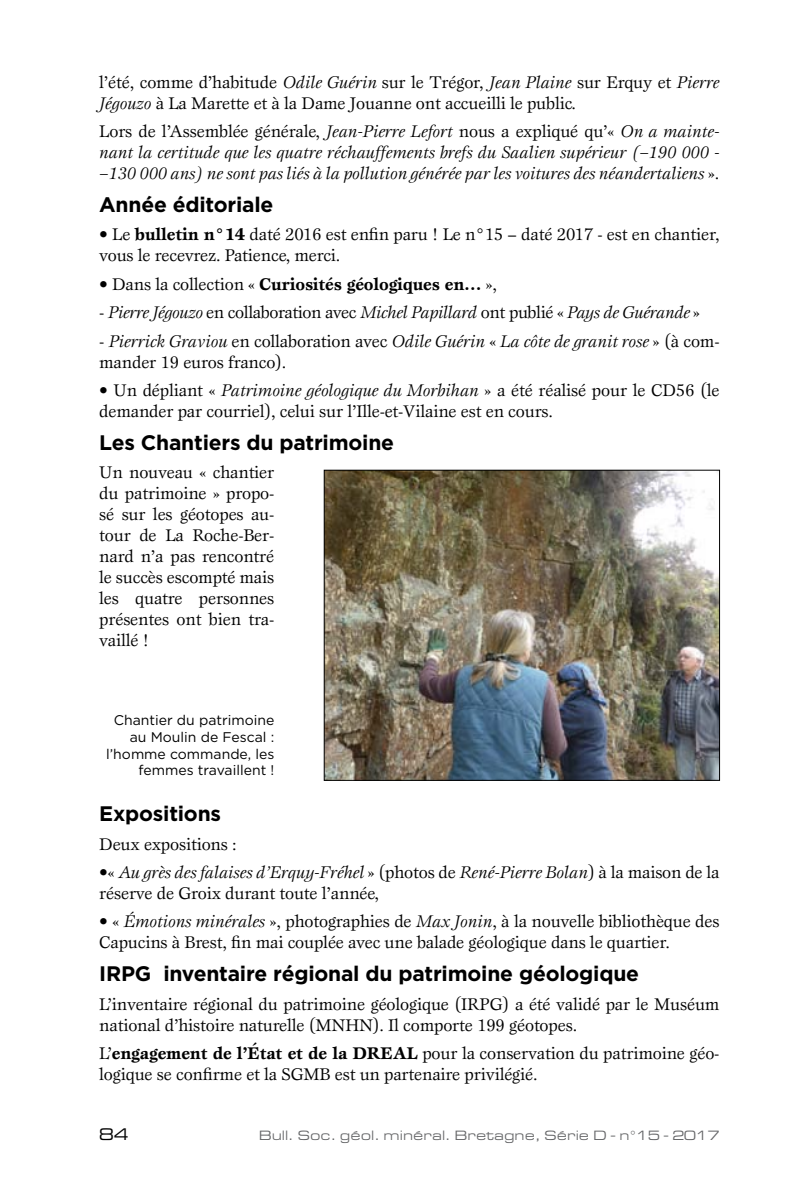
<style>
.page{position:relative;width:794px;height:1191px;background:#fff}
.page>*{position:absolute;margin:0;border:0;box-sizing:border-box;transform-origin:0 0}
.t1{font:700 21px "Gotham";letter-spacing:-.01em;color:#000}
.t2{font:17.5px/21px "Esprit";letter-spacing:-.01em;color:#000}
.t3{font:italic 17.5px/21px "Esprit";letter-spacing:-.01em;color:#000;text-align:justify}
.t4{font:700 17.5px "Esprit";letter-spacing:-.01em;color:#000}
.t5{font:17.5px "Eurostile Extended Roman DTC";color:#000}
.t6{font:14px/16.8px "Gotham";color:#000;text-align:right}
.t7{font:14px "Eurostile Extended Roman DTC";color:#646567}
.s1{font-style:italic}
.s2{font-style:normal}
.s3{font-weight:700}
.s4{font-weight:400}
</style>
<div class="page">
<img style="left:326px;top:472px;width:392px;height:306px">
<div style="left:324px;top:470px;width:396px;height:310px;border:1px solid #000"></div>
<p class="t2" style="left:99px;top:71px;width:622px">l’été, comme d’habitude <span class="s1">Odile Guérin</span> sur le Trégor, <span class="s1">Jean Plaine</span> sur Erquy et <span class="s1">Pierre<br>Jégouzo</span> à La Marette et à la Dame Jouanne ont accueilli le public.</p>
<p class="t3" style="left:99px;top:121px;width:622px"><span class="s2">Lors de l’Assemblée générale,</span> Jean-Pierre Lefort <span class="s2">nous a expliqué qu’«</span> On a mainte&shy;nant la certitude que les quatre réchauffements brefs du Saalien supérieur (–190 000 - –130 000 ans) ne sont pas liés à la pollution générée par les voitures des néandertaliens <span class="s2">».</span></p>
<p class="t1" style="left:99px;top:192px;width:176px">Année éditoriale</p>
<p class="t2" style="left:99px;top:223px;width:622px">• Le <span class="s3">bulletin n°14</span> daté 2016 est enfin paru ! Le n°15 – daté 2017 - est en chantier, vous le recevrez. Patience, merci.</p>
<p class="t4" style="left:99px;top:273px;width:399px"><span class="s4">• Dans la collection «</span> Curiosités géologiques en… <span class="s4">»,</span></p>
<p class="t3" style="left:99px;top:302px;width:602px"><span class="s2">-</span> Pierre Jégouzo <span class="s2">en collaboration avec</span> Michel Papillard <span class="s2">ont publié «</span> Pays de Guérande <span class="s2">»</span></p>
<p class="t2" style="left:99px;top:330px;width:622px">- <span class="s1">Pierrick Graviou</span> en collaboration avec <span class="s1">Odile Guérin</span> « <span class="s1">La côte de granit rose</span> » (à com&shy;mander 19 euros franco).</p>
<p class="t2" style="left:99px;top:379px;width:622px">• Un dépliant « <span class="s1">Patrimoine géologique du Morbihan</span> » a été réalisé pour le CD56 (le demander par courriel), celui sur l’Ille-et-Vilaine est en cours.</p>
<p class="t1" style="left:99px;top:430px;width:296px">Les Chantiers du patrimoine</p>
<p class="t2" style="left:99px;top:461px;width:177px;text-align:justify">Un nouveau « chantier du patrimoine » propo&shy;sé sur les géotopes au&shy;tour de La Roche-Ber&shy;nard n’a pas rencontré le succès escompté mais les quatre personnes présentes ont bien tra&shy;vaillé !</p>
<p class="t6" style="left:106px;top:711px;width:170px">Chantier du patrimoine au Moulin de Fescal : l’homme commande, les femmes travaillent !</p>
<p class="t1" style="left:99px;top:801px;width:123px">Expositions</p>
<p class="t2" style="left:99px;top:833px;width:139px">Deux expositions :</p>
<p class="t2" style="left:99px;top:861px;width:622px">•« <span class="s1">Au grès des falaises d’Erquy-Fréhel</span> » (photos de <span class="s1">René-Pierre Bolan</span>) à la maison de la réserve de Groix durant toute l’année,</p>
<p class="t2" style="left:99px;top:911px;width:622px">• « <span class="s1">Émotions minérales</span> », photographies de <span class="s1">Max Jonin</span>, à la nouvelle bibliothèque des<br>Capucins à Brest, fin mai couplée avec une balade géologique dans le quartier.</p>
<p class="t1" style="left:99px;top:961px;width:541px">IRPG inventaire régional du patrimoine géologique</p>
<p class="t2" style="left:99px;top:993px;width:622px">L’inventaire régional du patrimoine géologique (IRPG) a été validé par le Muséum national d’histoire naturelle (MNHN). Il comporte 199 géotopes.</p>
<p class="t2" style="left:99px;top:1042px;width:622px">L’<span class="s3">engagement de l’État et de la DREAL</span> pour la conservation du patrimoine géo&shy;logique se confirme et la SGMB est un partenaire privilégié.</p>
<p class="t5" style="left:99px;top:1125px;width:31px">84</p>
<p class="t5" style="left:114px;top:1126px;width:16px">6</p>
<p class="t7" style="left:259px;top:1127px;width:462px">Bull. Soc. géol. minéral. Bretagne, Série D - n°15 - 2017</p>
</div>
